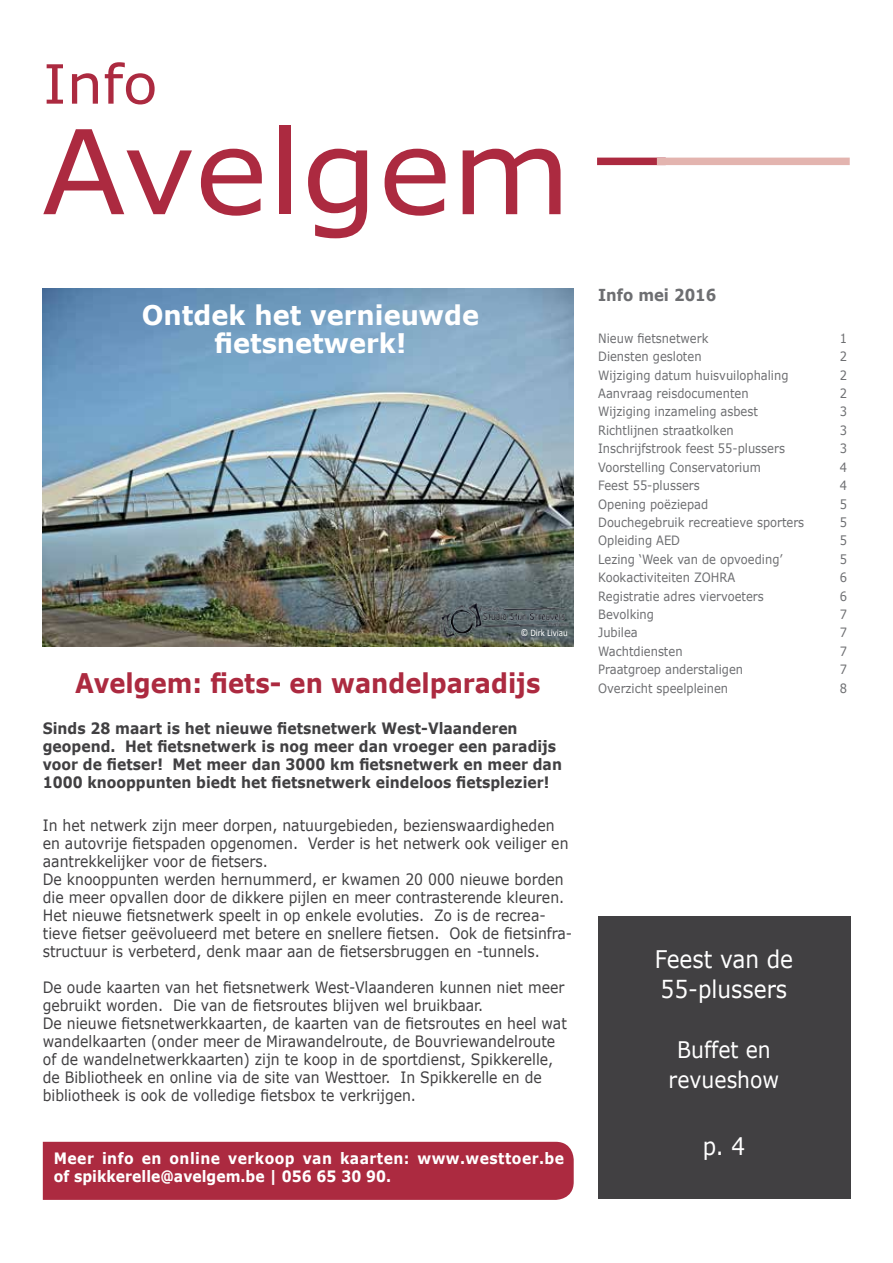
<style>
.page{position:relative;width:893px;height:1263px;background:#fff}
.page>*{position:absolute;margin:0;border:0;box-sizing:border-box;transform-origin:0 0}
.t1{font:116.85px "Verdana";color:#ac2a40;scale:1.05 1}
.t2{font:54.15px "Verdana";color:#ac2a40;scale:1.05 1}
.t3{font:700 27px/28.5px "Verdana";color:#fff;text-align:center;scale:.95 1}
.t4{font:700 27px "Verdana";color:#ac2a40;scale:.89 1}
.t5{font:24.15px/30px "Verdana";color:#fff;scale:.89 1}
.t6{font:22.8px/30px "Verdana";color:#fff;text-align:center;scale:.89 1}
.t7{font:700 16.5px "Verdana";color:#6d6e71;scale:.9 1}
.t8{font:15.6px/18px "Verdana";color:#414042;scale:.89 1}
.t9{font:700 15.6px/18px "Verdana";color:#414042;scale:.89 1}
.t10{font:700 15.6px/18px "Verdana";letter-spacing:.03em;color:#fff;scale:.89 1}
.t11{font:12.9px "Verdana";color:#6d6e71;scale:.89 1}
.t12{font:10.05px "Calibri";color:#fff;scale:.89 1}
</style>
<div class="page">
<div style="left:597px;top:158px;width:69px;height:7px;background:#ac2a40"></div>
<div style="left:657px;top:158px;width:193px;height:7px;background:#e3b4af"></div>
<img style="left:43px;top:288px;width:531px;height:359px">
<div style="left:598px;top:916px;width:252px;height:283px;background:#414042"></div>
<div style="left:43px;top:1142px;width:531px;height:58px;background:#ac2a40"></div>
<img style="left:442px;top:604px;width:127px;height:34px">
<h2 class="t2" style="left:43px;top:47px;width:111px">Info</h2>
<h1 class="t1" style="left:42px;top:91px;width:506px">Avelgem</h1>
<p class="t7" style="left:598px;top:283px;width:133px">Info mei 2016</p>
<p class="t11" style="left:598px;top:329px;width:125px">Nieuw fietsnetwerk</p>
<p class="t11" style="left:840px;top:329px;width:10px">1</p>
<p class="t11" style="left:598px;top:348px;width:118px">Diensten gesloten</p>
<p class="t11" style="left:840px;top:348px;width:10px">2</p>
<p class="t11" style="left:598px;top:366px;width:215px">Wijziging datum huisvuilophaling</p>
<p class="t11" style="left:840px;top:366px;width:10px">2</p>
<p class="t11" style="left:598px;top:384px;width:171px">Aanvraag reisdocumenten</p>
<p class="t11" style="left:840px;top:384px;width:10px">2</p>
<p class="t11" style="left:598px;top:403px;width:181px">Wijziging inzameling asbest</p>
<p class="t11" style="left:840px;top:403px;width:10px">3</p>
<p class="t11" style="left:598px;top:421px;width:154px">Richtlijnen straatkolken</p>
<p class="t11" style="left:840px;top:421px;width:10px">3</p>
<p class="t11" style="left:598px;top:440px;width:211px">Inschrijfstrook feest 55-plussers</p>
<p class="t11" style="left:840px;top:440px;width:10px">3</p>
<p class="t11" style="left:598px;top:458px;width:184px">Voorstelling Conservatorium</p>
<p class="t11" style="left:840px;top:458px;width:10px">4</p>
<p class="t11" style="left:598px;top:476px;width:116px">Feest 55-plussers</p>
<p class="t11" style="left:840px;top:476px;width:10px">4</p>
<p class="t11" style="left:598px;top:495px;width:125px">Opening poëziepad</p>
<p class="t11" style="left:840px;top:495px;width:10px">5</p>
<p class="t11" style="left:598px;top:513px;width:233px">Douchegebruik recreatieve sporters</p>
<p class="t11" style="left:840px;top:513px;width:10px">5</p>
<p class="t11" style="left:598px;top:532px;width:94px">Opleiding AED</p>
<p class="t11" style="left:840px;top:532px;width:10px">5</p>
<p class="t11" style="left:598px;top:550px;width:209px">Lezing ‘Week van de opvoeding’</p>
<p class="t11" style="left:840px;top:550px;width:10px">5</p>
<p class="t11" style="left:598px;top:568px;width:156px">Kookactiviteiten ZOHRA</p>
<p class="t11" style="left:840px;top:568px;width:10px">6</p>
<p class="t11" style="left:598px;top:587px;width:188px">Registratie adres viervoeters</p>
<p class="t11" style="left:840px;top:587px;width:10px">6</p>
<p class="t11" style="left:598px;top:605px;width:64px">Bevolking</p>
<p class="t11" style="left:840px;top:605px;width:10px">7</p>
<p class="t11" style="left:598px;top:624px;width:46px">Jubilea</p>
<p class="t11" style="left:840px;top:624px;width:10px">7</p>
<p class="t11" style="left:598px;top:642px;width:96px">Wachtdiensten</p>
<p class="t11" style="left:840px;top:642px;width:10px">7</p>
<p class="t11" style="left:598px;top:661px;width:164px">Praatgroep anderstaligen</p>
<p class="t11" style="left:840px;top:661px;width:10px">7</p>
<h3 class="t3" style="left:142px;top:300px;width:357px">Ontdek het vernieuwde fietsnetwerk!</h3>
<p class="t12" style="left:521px;top:626px;width:54px">© Dirk Liviau</p>
<h3 class="t4" style="left:75px;top:664px;width:524px">Avelgem: fiets- en wandelparadijs</h3>
<p class="t11" style="left:598px;top:679px;width:148px">Overzicht speelpleinen</p>
<p class="t11" style="left:840px;top:679px;width:10px">8</p>
<p class="t9" style="left:43px;top:719px;width:585px">Sinds 28 maart is het nieuwe fietsnetwerk West-Vlaanderen geopend. Het fietsnetwerk is nog meer dan vroeger een paradijs voor de fietser! Met meer dan 3000 km fietsnetwerk en meer dan 1000 knooppunten biedt het fietsnetwerk eindeloos fietsplezier!</p>
<p class="t8" style="left:43px;top:816px;width:596px">In het netwerk zijn meer dorpen, natuurgebieden, bezienswaardigheden en autovrije fietspaden opgenomen. Verder is het netwerk ook veiliger en aantrekkelijker voor de fietsers.<br>De knooppunten werden hernummerd, er kwamen 20 000 nieuwe borden die meer opvallen door de dikkere pijlen en meer contrasterende kleuren.<br>Het nieuwe fietsnetwerk speelt in op enkele evoluties. Zo is de recrea&shy;tieve fietser geëvolueerd met betere en snellere fietsen. Ook de fietsinfra&shy;structuur is verbeterd, denk maar aan de fietsersbruggen en -tunnels.</p>
<p class="t8" style="left:43px;top:978px;width:590px">De oude kaarten van het fietsnetwerk West-Vlaanderen kunnen niet meer gebruikt worden. Die van de fietsroutes blijven wel bruikbaar.<br>De nieuwe fietsnetwerkkaarten, de kaarten van de fietsroutes en heel wat wandelkaarten (onder meer de Mirawandelroute, de Bouvriewandelroute of de wandelnetwerkkaarten) zijn te koop in de sportdienst, Spikkerelle, de Bibliotheek en online via de site van Westtoer. In Spikkerelle en de bibliotheek is ook de volledige fietsbox te verkrijgen.</p>
<h3 class="t5" style="left:655px;top:944px;width:157px">Feest van de<br>55-plussers</h3>
<h3 class="t6" style="left:669px;top:1035px;width:126px">Buffet en revueshow</h3>
<p class="t10" style="left:54px;top:1148px;width:575px">Meer info en online verkoop van kaarten: www.westtoer.be of spikkerelle@avelgem.be | 056 65 30 90.</p>
<h3 class="t5" style="left:703px;top:1131px;width:49px">p. 4</h3>
</div>
